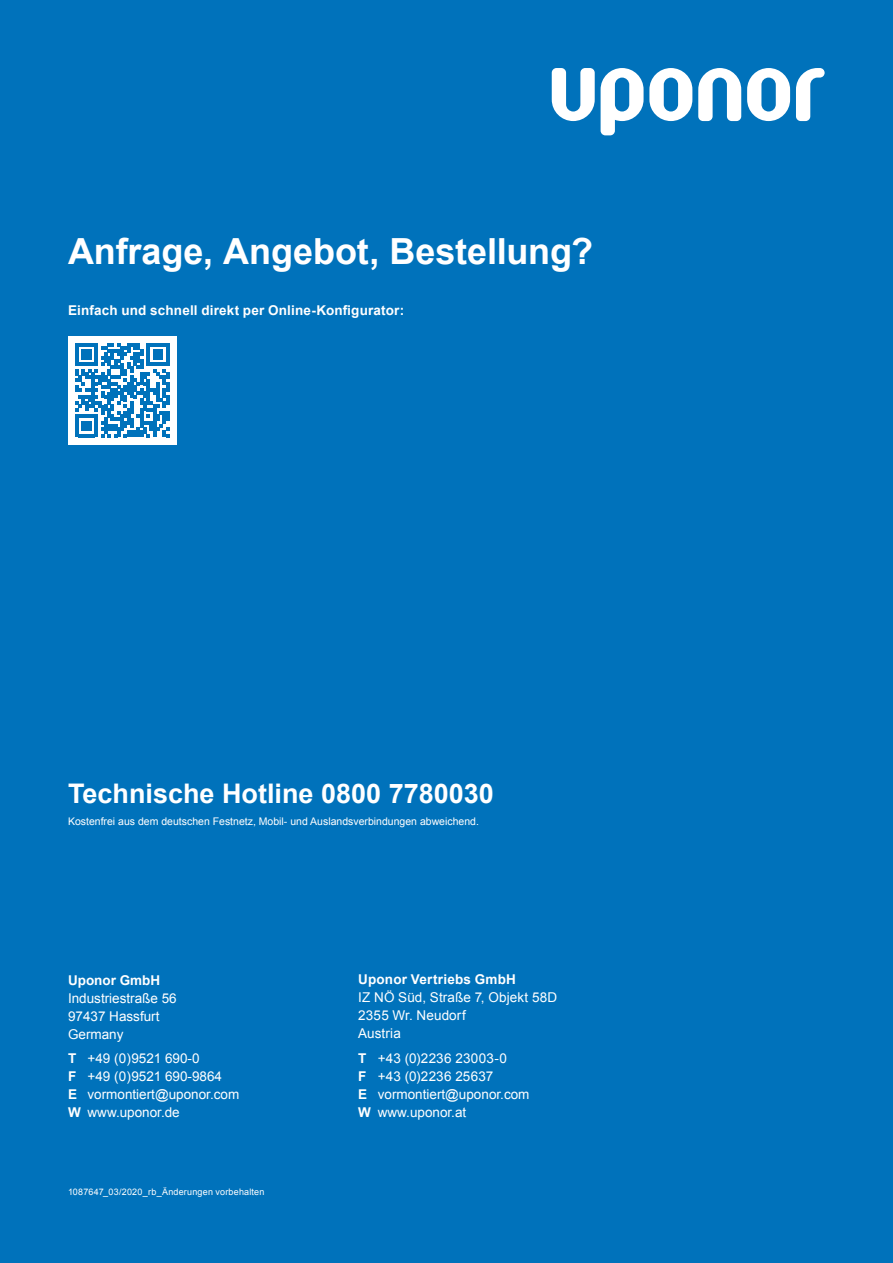
<style>
.page{position:relative;width:893px;height:1263px;background:#0072bb}
.page>*{position:absolute;margin:0;border:0;box-sizing:border-box;transform-origin:0 0}
.t1{font:700 36px "Arial";letter-spacing:-.005em;color:#fff}
.t2{font:700 27px "Arial";color:#fff}
.t3{font:13.5px/18px "Arial";color:#fff}
.t4{font:700 13.5px "Arial";letter-spacing:.01em;color:#fff}
.t5{font:10.5px "Arial";color:#fff}
.t6{font:9px "Arial";letter-spacing:.02em;color:#fff}
.s1{font-weight:700}
</style>
<div class="page">
<div style="left:68px;top:336px;width:108px;height:108px;background:#fff"></div>
<svg style="left:75px;top:343px;width:94px;height:94px"></svg>
<svg style="left:552px;top:68px;width:43px;height:53px"></svg>
<svg style="left:796px;top:68px;width:29px;height:53px"></svg>
<svg style="left:698px;top:68px;width:43px;height:53px"></svg>
<svg style="left:747px;top:68px;width:43px;height:53px"></svg>
<svg style="left:601px;top:68px;width:91px;height:67px"></svg>
<h1 class="t1" style="left:68px;top:228px;width:527px">Anfrage, Angebot, Bestellung?</h1>
<p class="t4" style="left:68px;top:301px;width:338px">Einfach und schnell direkt per Online-Konfigurator:</p>
<h2 class="t2" style="left:68px;top:775px;width:427px">Technische Hotline 0800 7780030</h2>
<p class="t5" style="left:68px;top:815px;width:412px">Kostenfrei aus dem deutschen Festnetz, Mobil- und Auslandsverbindungen abweichend.</p>
<p class="t4" style="left:68px;top:971px;width:94px">Uponor GmbH</p>
<p class="t3" style="left:68px;top:989px;width:110px">Industriestraße 56<br>97437 Hassfurt<br>Germany</p>
<p class="t3" style="left:68px;top:1050px;width:173px"><span class="s1">T</span> +49 (0)9521 690-0<br><span class="s1">F</span> +49 (0)9521 690-9864<br><span class="s1">E</span> vormontiert@uponor.com<br><span class="s1">W</span> www.uponor.de</p>
<p class="t6" style="left:68px;top:1186px;width:198px">1087647_03/2020_rb_Änderungen vorbehalten</p>
<p class="t4" style="left:358px;top:970px;width:159px">Uponor Vertriebs GmbH</p>
<p class="t3" style="left:358px;top:989px;width:201px">IZ NÖ Süd, Straße 7, Objekt 58D<br>2355 Wr. Neudorf<br>Austria</p>
<p class="t3" style="left:358px;top:1049px;width:173px"><span class="s1">T</span> +43 (0)2236 23003-0<br><span class="s1">F</span> +43 (0)2236 25637<br><span class="s1">E</span> vormontiert@uponor.com<br><span class="s1">W</span> www.uponor.at</p>
</div>
